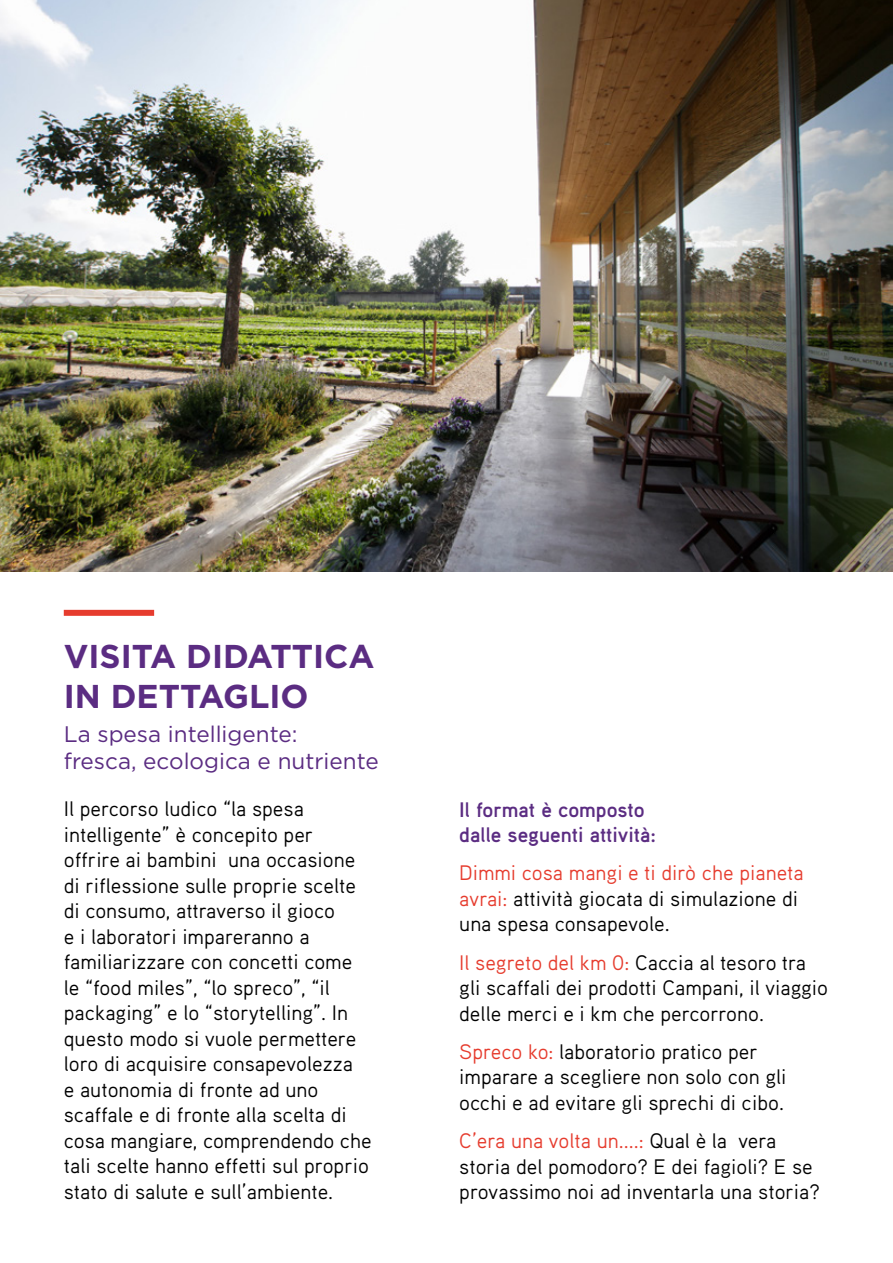
<style>
.page{position:relative;width:893px;height:1263px;background:#fff}
.page>*{position:absolute;margin:0;border:0;box-sizing:border-box;transform-origin:0 0}
.t1{font:700 33px/39.6px "Gotham";color:#5b2c82}
.t2{font:22.5px/27px "Gotham";color:#5b2c82}
.t3{font:21px/25.5px "Aaux Pro";color:#000}
.t4{font:700 21px/25.5px "Aaux Pro";color:#5b2c82}
.s1{color:#e63c2e}
</style>
<div class="page">
<div style="left:64px;top:610px;width:90px;height:6px;background:#e63c2e"></div>
<img style="left:0;top:0;width:893px;height:571px">
<h1 class="t1" style="left:64px;top:636px;width:312px">VISITA DIDATTICA<br>IN DETTAGLIO</h1>
<p class="t2" style="left:64px;top:720px;width:316px">La spesa intelligente:<br>fresca, ecologica e nutriente</p>
<p class="t3" style="left:64px;top:796px;width:310px">Il percorso ludico “la spesa intelligente” è concepito per offrire ai bambini una occasione di riflessione sulle proprie scelte di consumo, attraverso il gioco<br>e i laboratori impareranno a familiarizzare con concetti come le “food miles”, “lo spreco”, “il packaging” e lo “storytelling”. In questo modo si vuole permettere loro di acquisire consapevolezza<br>e autonomia di fronte ad uno scaffale e di fronte alla scelta di cosa mangiare, comprendendo che tali scelte hanno effetti sul proprio stato di salute e sull’ambiente.</p>
<p class="t4" style="left:459px;top:796px;width:198px">Il format è composto dalle seguenti attività:</p>
<p class="t3" style="left:459px;top:860px;width:346px"><span class="s1">Dimmi cosa mangi e ti dirò che pianeta avrai:</span> attività giocata di simulazione di una spesa consapevole.</p>
<p class="t3" style="left:459px;top:949px;width:370px"><span class="s1">Il segreto del km 0:</span> Caccia al tesoro tra gli scaffali dei prodotti Campani, il viaggio delle merci e i km che percorrono.</p>
<p class="t3" style="left:459px;top:1038px;width:329px"><span class="s1">Spreco ko:</span> laboratorio pratico per imparare a scegliere non solo con gli occhi e ad evitare gli sprechi di cibo.</p>
<p class="t3" style="left:459px;top:1127px;width:362px"><span class="s1">C’era una volta un....:</span> Qual è la vera storia del pomodoro? E dei fagioli? E se provassimo noi ad inventarla una storia?</p>
</div>
